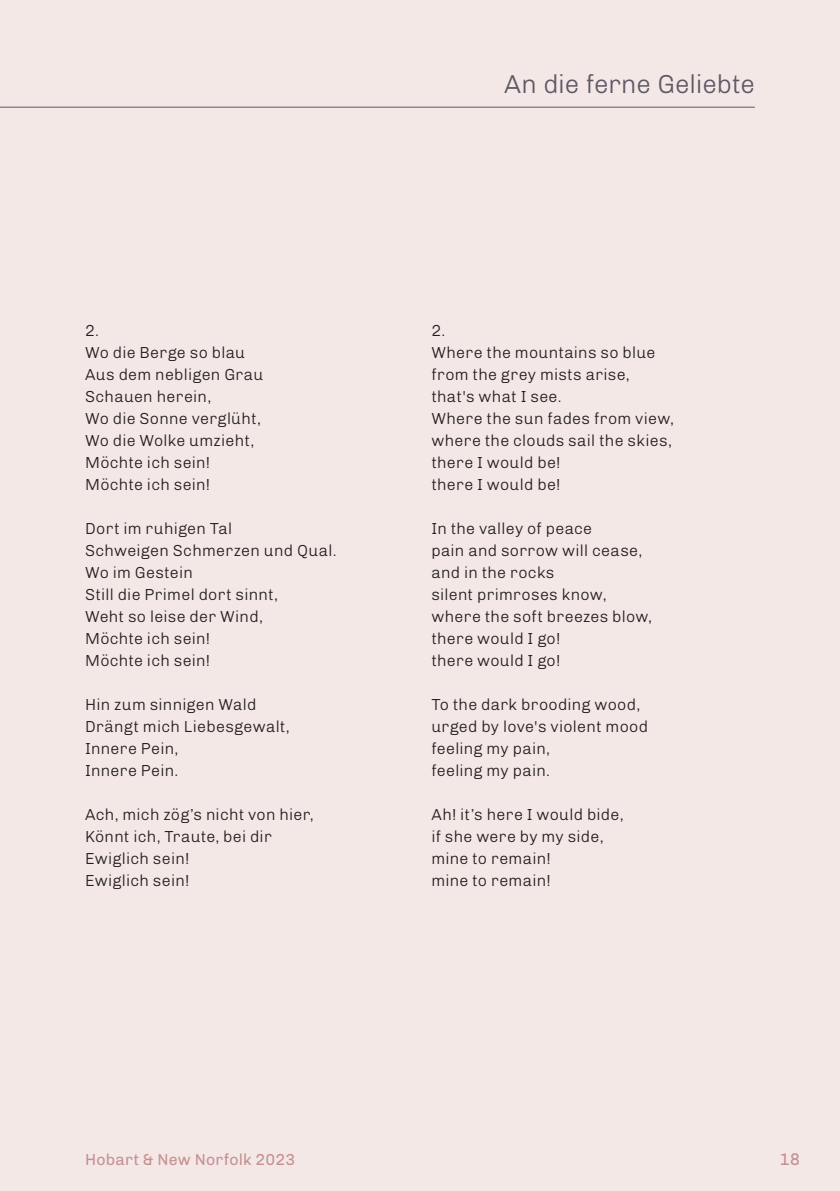
<style>
.page{position:relative;width:840px;height:1191px;background:#fff}
.page>*{position:absolute;margin:0;border:0;box-sizing:border-box;transform-origin:0 0}
.t1{font:300 26px "Chivo";letter-spacing:-.005em;color:#5e5967}
.t2{font:17px "Chivo";color:#c69091}
.lyrics{font:300 16px "Chivo";letter-spacing:.015em;color:#231f20}
.t3{font:16px "Chivo";letter-spacing:.015em;color:#c69091}
</style>
<div class="page">
<div style="left:0;top:0;width:839px;height:1191px;background:#f4e8e7"></div>
<hr style="left:0;top:107px;width:754px;height:1px;background:#5e5967">
<p class="lyrics" style="left:85px;top:319px;width:15px">2.</p>
<p class="lyrics" style="left:85px;top:341px;width:161px">Wo die Berge so blau</p>
<p class="lyrics" style="left:85px;top:363px;width:179px">Aus dem nebligen Grau</p>
<p class="lyrics" style="left:85px;top:385px;width:127px">Schauen herein,</p>
<p class="lyrics" style="left:85px;top:407px;width:177px">Wo die Sonne verglüht,</p>
<p class="lyrics" style="left:85px;top:429px;width:170px">Wo die Wolke umzieht,</p>
<p class="lyrics" style="left:85px;top:451px;width:126px">Möchte ich sein!</p>
<p class="lyrics" style="left:85px;top:473px;width:126px">Möchte ich sein!</p>
<p class="lyrics" style="left:85px;top:517px;width:148px">Dort im ruhigen Tal</p>
<p class="lyrics" style="left:85px;top:539px;width:253px">Schweigen Schmerzen und Qual.</p>
<p class="lyrics" style="left:85px;top:561px;width:109px">Wo im Gestein</p>
<p class="lyrics" style="left:85px;top:583px;width:194px">Still die Primel dort sinnt,</p>
<p class="lyrics" style="left:85px;top:605px;width:179px">Weht so leise der Wind,</p>
<p class="lyrics" style="left:85px;top:627px;width:126px">Möchte ich sein!</p>
<p class="lyrics" style="left:85px;top:649px;width:126px">Möchte ich sein!</p>
<p class="lyrics" style="left:85px;top:693px;width:173px">Hin zum sinnigen Wald</p>
<p class="lyrics" style="left:85px;top:715px;width:206px">Drängt mich Liebesgewalt,</p>
<p class="lyrics" style="left:85px;top:737px;width:95px">Innere Pein,</p>
<p class="lyrics" style="left:85px;top:759px;width:95px">Innere Pein.</p>
<p class="lyrics" style="left:85px;top:803px;width:230px">Ach, mich zög’s nicht von hier,</p>
<p class="lyrics" style="left:85px;top:825px;width:188px">Könnt ich, Traute, bei dir</p>
<p class="lyrics" style="left:85px;top:847px;width:106px">Ewiglich sein!</p>
<p class="lyrics" style="left:85px;top:869px;width:106px">Ewiglich sein!</p>
<h1 class="t1" style="left:504px;top:64px;width:252px">An die ferne Geliebte</h1>
<p class="lyrics" style="left:431px;top:319px;width:15px">2.</p>
<p class="lyrics" style="left:431px;top:341px;width:225px">Where the mountains so blue</p>
<p class="lyrics" style="left:431px;top:363px;width:200px">from the grey mists arise,</p>
<p class="lyrics" style="left:431px;top:385px;width:132px">that's what I see.</p>
<p class="lyrics" style="left:431px;top:407px;width:244px">Where the sun fades from view,</p>
<p class="lyrics" style="left:431px;top:429px;width:242px">where the clouds sail the skies,</p>
<p class="lyrics" style="left:431px;top:451px;width:131px">there I would be!</p>
<p class="lyrics" style="left:431px;top:473px;width:131px">there I would be!</p>
<p class="lyrics" style="left:431px;top:517px;width:162px">In the valley of peace</p>
<p class="lyrics" style="left:431px;top:539px;width:212px">pain and sorrow will cease,</p>
<p class="lyrics" style="left:431px;top:561px;width:124px">and in the rocks</p>
<p class="lyrics" style="left:431px;top:583px;width:176px">silent primroses know,</p>
<p class="lyrics" style="left:431px;top:605px;width:222px">where the soft breezes blow,</p>
<p class="lyrics" style="left:431px;top:627px;width:130px">there would I go!</p>
<p class="lyrics" style="left:431px;top:649px;width:130px">there would I go!</p>
<p class="lyrics" style="left:431px;top:693px;width:210px">To the dark brooding wood,</p>
<p class="lyrics" style="left:431px;top:715px;width:218px">urged by love's violent mood</p>
<p class="lyrics" style="left:431px;top:737px;width:120px">feeling my pain,</p>
<p class="lyrics" style="left:431px;top:759px;width:120px">feeling my pain.</p>
<p class="lyrics" style="left:431px;top:803px;width:194px">Ah! it’s here I would bide,</p>
<p class="lyrics" style="left:431px;top:825px;width:173px">if she were by my side,</p>
<p class="lyrics" style="left:431px;top:847px;width:121px">mine to remain!</p>
<p class="lyrics" style="left:431px;top:869px;width:121px">mine to remain!</p>
<p class="t3" style="left:85px;top:1147px;width:212px">Hobart &amp; New Norfolk 2023</p>
<p class="t2" style="left:778px;top:1146px;width:22px">18</p>
</div>
